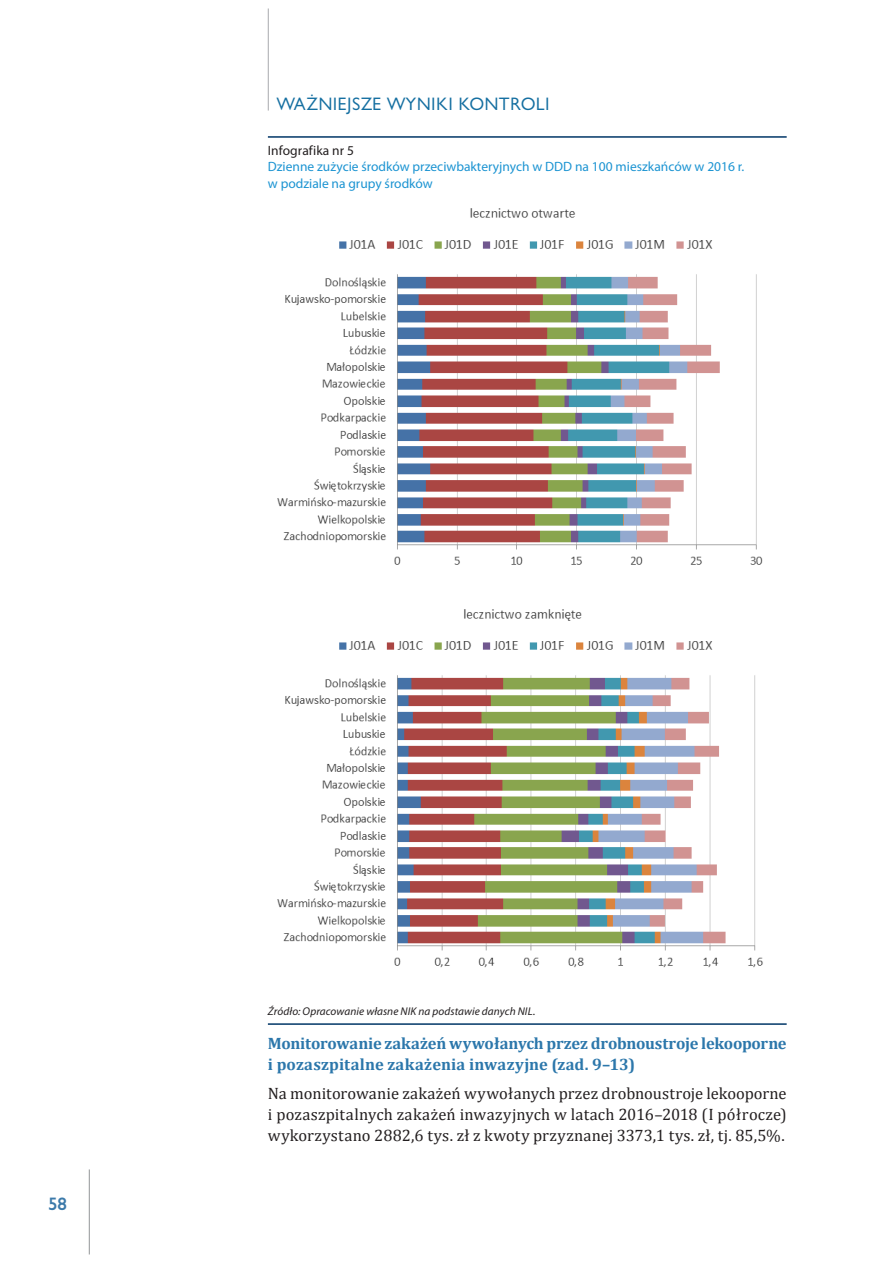
<style>
.page{position:relative;width:893px;height:1263px;background:#fff}
.page>*{position:absolute;margin:0;border:0;box-sizing:border-box;transform-origin:0 0}
.t1{font:16.5px/21px "Cambria";letter-spacing:.01em;color:#231f20;text-align:justify}
.t2{font:700 16.5px/21px "Cambria";letter-spacing:-.005em;color:#2c77ab}
.t3{font:16.5px "Gilead TTEFN";letter-spacing:.05em;color:#156fa1}
.t4{font:700 16.5px "Gilead TTEFN";color:#3c7aaa}
.t5{font:13.5px/16.5px "Myriad Pro";color:#1c94d2}
.t6{font:13.5px "Myriad Pro";letter-spacing:.005em;color:#231f20}
.t7{font:italic 11.25px "Myriad Pro";letter-spacing:.01em;color:#231f20}
</style>
<div class="page">
<hr style="left:268px;top:9px;width:1px;height:102px;background:#a8a9ad">
<hr style="left:89px;top:1169px;width:1px;height:85px;background:#939598">
<hr style="left:268px;top:136px;width:519px;height:2px;background:#003667">
<hr style="left:268px;top:1023px;width:519px;height:2px;background:#003667">
<img style="left:277px;top:208px;width:486px;height:357px">
<img style="left:277px;top:609px;width:486px;height:359px">
<p class="t3" style="left:276px;top:93px;width:275px">WAŻNIEJSZE WYNIKI KONTROLI</p>
<p class="t6" style="left:268px;top:142px;width:88px">Infografika nr 5</p>
<p class="t5" style="left:268px;top:158px;width:478px">Dzienne zużycie środków przeciwbakteryjnych w DDD na 100 mieszkańców w 2016 r. w podziale na grupy środków</p>
<p class="t4" style="left:48px;top:1193px;width:20px">58</p>
<p class="t7" style="left:268px;top:1004px;width:269px">Źródło: Opracowanie własne NIK na podstawie danych NIL.</p>
<p class="t2" style="left:268px;top:1032px;width:520px">Monitorowanie zakażeń wywołanych przez drobnoustroje lekooporne i pozaszpitalne zakażenia inwazyjne (zad. 9–13)</p>
<p class="t1" style="left:268px;top:1083px;width:520px">Na monitorowanie zakażeń wywołanych przez drobnoustroje lekooporne i pozaszpitalnych zakażeń inwazyjnych w latach 2016–2018 (I półrocze) wykorzystano 2882,6 tys. zł z kwoty przyznanej 3373,1 tys. zł, tj. 85,5%.</p>
</div>
